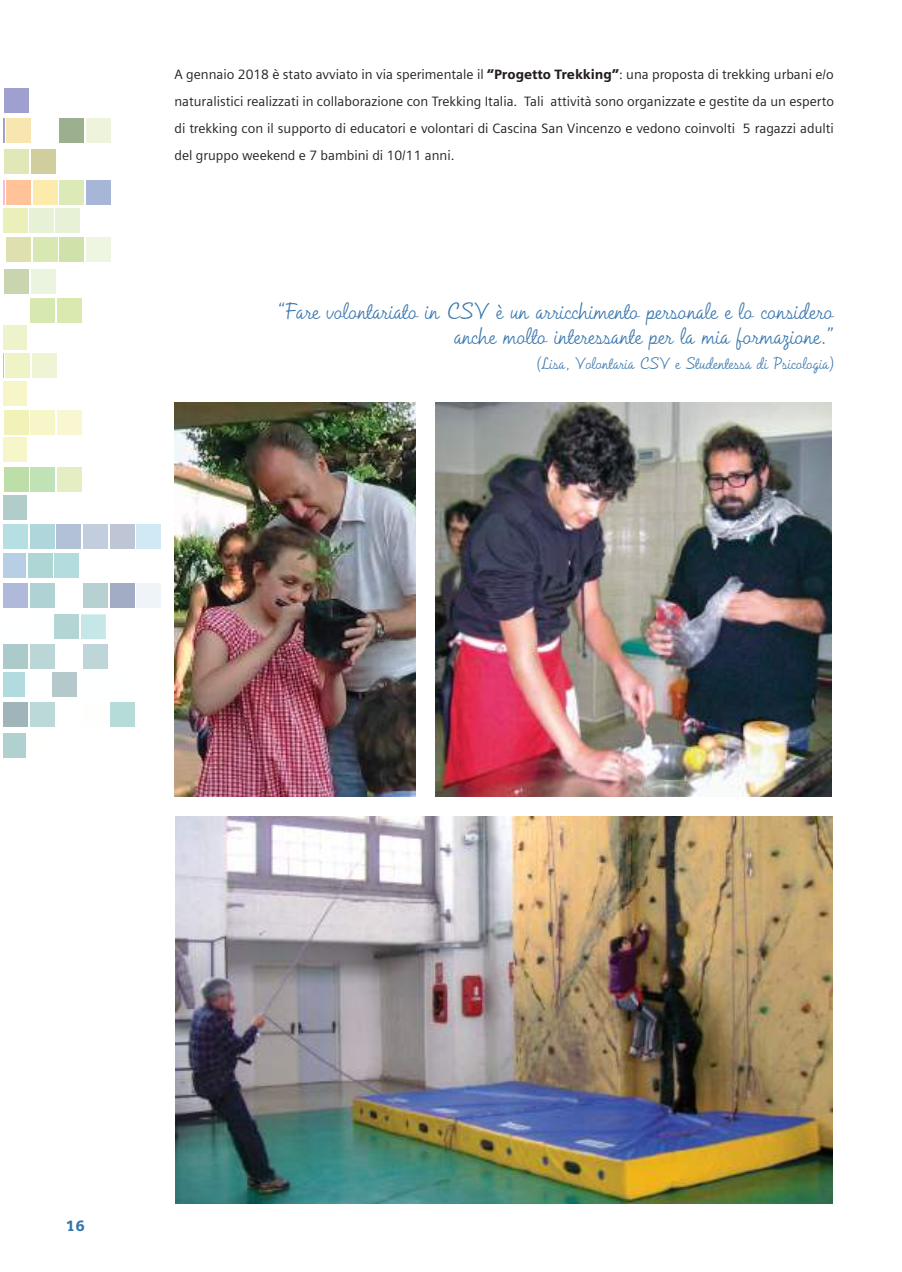
<style>
.page{position:relative;width:902px;height:1272px;background:#fff}
.page>*{position:absolute;margin:0;border:0;box-sizing:border-box;transform-origin:0 0}
.t1{font:21px/25.2px "Vandyke";color:#3574ad;text-align:right}
.t2{font:15px "Vandyke";color:#3574ad}
.t3{font:900 15px "Siemens Slab";color:#3574ad}
.t4{font:13.5px/27px "Siemens Sans";color:#241f1f;text-align:justify}
.s1{font-weight:900}
</style>
<div class="page">
<div style="left:3px;top:733px;width:23px;height:25px;background:#b0d1d0"></div>
<div style="left:3px;top:701px;width:25px;height:25px;background:#a0b5ba"></div>
<div style="left:30px;top:701px;width:25px;height:25px;background:#bbd9d8"></div>
<div style="left:110px;top:701px;width:24px;height:25px;background:#b6dcd9"></div>
<div style="left:3px;top:672px;width:21px;height:25px;background:#b2dbdf"></div>
<div style="left:53px;top:672px;width:24px;height:25px;background:#b5c9cd"></div>
<div style="left:3px;top:644px;width:25px;height:25px;background:#adcacb"></div>
<div style="left:30px;top:644px;width:25px;height:25px;background:#bad6d7"></div>
<div style="left:83px;top:644px;width:25px;height:25px;background:#bed6d7"></div>
<div style="left:54px;top:614px;width:25px;height:25px;background:#b3d5d3"></div>
<div style="left:81px;top:614px;width:25px;height:25px;background:#c5e7e7"></div>
<div style="left:3px;top:582px;width:25px;height:25px;background:#afb9da"></div>
<div style="left:30px;top:582px;width:25px;height:25px;background:#afd3d4"></div>
<div style="left:83px;top:582px;width:25px;height:25px;background:#b7d0d1"></div>
<div style="left:110px;top:582px;width:24px;height:25px;background:#a3acc5"></div>
<div style="left:136px;top:582px;width:25px;height:25px;background:#eef4f8"></div>
<div style="left:3px;top:553px;width:23px;height:25px;background:#b7cfe4"></div>
<div style="left:28px;top:553px;width:25px;height:25px;background:#aed6d5"></div>
<div style="left:54px;top:553px;width:25px;height:25px;background:#b3dcde"></div>
<div style="left:3px;top:524px;width:25px;height:24px;background:#b5dfe3"></div>
<div style="left:30px;top:524px;width:25px;height:24px;background:#afd6da"></div>
<div style="left:56px;top:524px;width:25px;height:24px;background:#b2c0d8"></div>
<div style="left:83px;top:524px;width:25px;height:24px;background:#c2cddd"></div>
<div style="left:110px;top:524px;width:24px;height:24px;background:#bec5d5"></div>
<div style="left:136px;top:524px;width:25px;height:24px;background:#d1e8f5"></div>
<div style="left:57px;top:298px;width:24px;height:25px;background:#dae9af"></div>
<div style="left:30px;top:298px;width:25px;height:25px;background:#d7e8b1"></div>
<div style="left:3px;top:325px;width:23px;height:25px;background:#eff3cb"></div>
<div style="left:32px;top:353px;width:25px;height:25px;background:#eff4d4"></div>
<div style="left:5px;top:353px;width:25px;height:25px;background:#eff3c5"></div>
<svg style="left:3px;top:353px;width:1px;height:25px"></svg>
<div style="left:3px;top:381px;width:23px;height:25px;background:#f7f6c9"></div>
<div style="left:57px;top:410px;width:24px;height:25px;background:#f8f7d1"></div>
<div style="left:30px;top:410px;width:25px;height:25px;background:#f7f6c9"></div>
<div style="left:4px;top:410px;width:24px;height:25px;background:#f1f2b7"></div>
<div style="left:3px;top:437px;width:23px;height:25px;background:#f7f6c9"></div>
<div style="left:57px;top:466px;width:24px;height:25px;background:#e4eec2"></div>
<div style="left:30px;top:466px;width:25px;height:25px;background:#c1e1b6"></div>
<div style="left:4px;top:466px;width:24px;height:25px;background:#bddea9"></div>
<div style="left:3px;top:494px;width:23px;height:25px;background:#b1cdca"></div>
<div style="left:4px;top:269px;width:25px;height:24px;background:#c9d5ae"></div>
<div style="left:31px;top:269px;width:25px;height:24px;background:#ebf4df"></div>
<div style="left:6px;top:237px;width:25px;height:25px;background:#dee0af"></div>
<div style="left:33px;top:237px;width:25px;height:25px;background:#d7e8b1"></div>
<div style="left:59px;top:237px;width:25px;height:25px;background:#cee2a9"></div>
<div style="left:86px;top:237px;width:25px;height:25px;background:#eef5e0"></div>
<div style="left:3px;top:208px;width:24px;height:24px;background:#ebf0bb"></div>
<div style="left:29px;top:208px;width:25px;height:24px;background:#e7f1d5"></div>
<div style="left:55px;top:208px;width:25px;height:24px;background:#e7f1d5"></div>
<hr style="left:3px;top:180px;width:2px;height:24px;background:#f2bed8">
<div style="left:6px;top:180px;width:25px;height:24px;background:#ffc299"></div>
<div style="left:33px;top:180px;width:25px;height:24px;background:#fcebaa"></div>
<div style="left:59px;top:180px;width:25px;height:24px;background:#dbeab7"></div>
<div style="left:86px;top:180px;width:25px;height:24px;background:#a7b6d7"></div>
<div style="left:4px;top:150px;width:25px;height:24px;background:#e1e7b6"></div>
<div style="left:31px;top:150px;width:25px;height:24px;background:#d0ce9d"></div>
<hr style="left:3px;top:118px;width:2px;height:25px;background:#9fa0d0">
<div style="left:6px;top:118px;width:25px;height:25px;background:#f8e6b1"></div>
<div style="left:59px;top:118px;width:25px;height:25px;background:#9cb090"></div>
<div style="left:86px;top:118px;width:25px;height:25px;background:#edf4db"></div>
<div style="left:4px;top:89px;width:25px;height:24px;background:#9fa0d0"></div>
<img style="left:174px;top:403px;width:242px;height:393px">
<img style="left:435px;top:403px;width:396px;height:393px">
<img style="left:175px;top:816px;width:657px;height:387px">
<p class="t4" style="left:174px;top:60px;width:661px">A gennaio 2018 è stato avviato in via sperimentale il <span class="s1">“Progetto Trekking”</span>: una proposta di trekking urbani e/o naturalistici realizzati in collaborazione con Trekking Italia. Tali attività sono organizzate e gestite da un esperto di trekking con il supporto di educatori e volontari di Cascina San Vincenzo e vedono coinvolti 5 ragazzi adulti del gruppo weekend e 7 bambini di 10/11 anni.</p>
<h1 class="t1" style="left:278px;top:298px;width:557px">“Fare volontariato in CSV è un arricchimento personale e lo considero anche molto interessante per la mia formazione.”</h1>
<p class="t2" style="left:537px;top:353px;width:298px">(Lisa, Volontaria CSV e Studentessa di Psicologia)</p>
<p class="t3" style="left:66px;top:1217px;width:20px">16</p>
</div>
